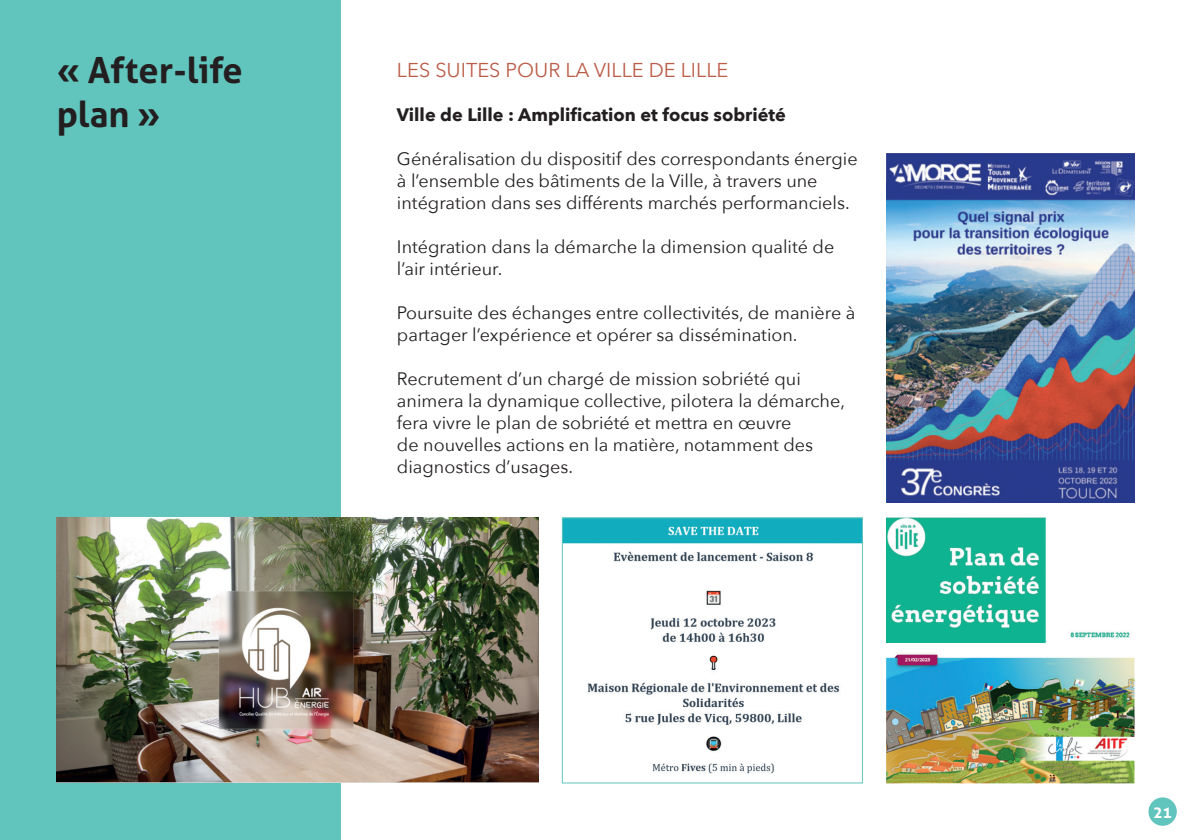
<style>
.page{position:relative;width:1191px;height:840px;background:#fff}
.page>*{position:absolute;margin:0;border:0;box-sizing:border-box;transform-origin:0 0}
.t1{font:700 36px/43.2px "Aller";color:#231f20}
.t2{font:20px "Avenir Next";color:#ba5c48}
.t3{font:18px/22px "Avenir Next";color:#231f20}
.t4{font:700 18px "Avenir Next";color:#231f20}
.t5{font:700 16px "Aller";color:#fff}
</style>
<div class="page">
<div style="left:0;top:0;width:340px;height:839px;background:#61c5be"></div>
<img style="left:564px;top:519px;width:296px;height:255px">
<div style="left:562px;top:517px;width:300px;height:265px;border:1px solid #61c5be"></div>
<img style="left:886px;top:153px;width:248px;height:349px">
<img style="left:57px;top:517px;width:482px;height:265px">
<img style="left:886px;top:517px;width:244px;height:125px">
<img style="left:886px;top:653px;width:248px;height:129px">
<div style="left:1148px;top:797px;width:28px;height:28px;background:#61c5be;border-radius:50%"></div>
<h1 class="t1" style="left:57px;top:49px;width:188px">« After-life plan »</h1>
<p class="t2" style="left:397px;top:53px;width:333px">LES SUITES POUR LA VILLE DE LILLE</p>
<p class="t4" style="left:397px;top:99px;width:390px">Ville de Lille : Amplification et focus sobriété</p>
<p class="t3" style="left:397px;top:147px;width:462px">Généralisation du dispositif des correspondants énergie à l’ensemble des bâtiments de la Ville, à travers une intégration dans ses différents marchés performanciels.</p>
<p class="t3" style="left:397px;top:235px;width:439px">Intégration dans la démarche la dimension qualité de l’air intérieur.</p>
<p class="t3" style="left:397px;top:301px;width:460px">Poursuite des échanges entre collectivités, de manière à partager l’expérience et opérer sa dissémination.</p>
<p class="t3" style="left:397px;top:367px;width:449px">Recrutement d’un chargé de mission sobriété qui animera la dynamique collective, pilotera la démarche, fera vivre le plan de sobriété et mettra en œuvre<br>de nouvelles actions en la matière, notamment des diagnostics d’usages.</p>
<p class="t5" style="left:1153px;top:801px;width:21px">21</p>
</div>
